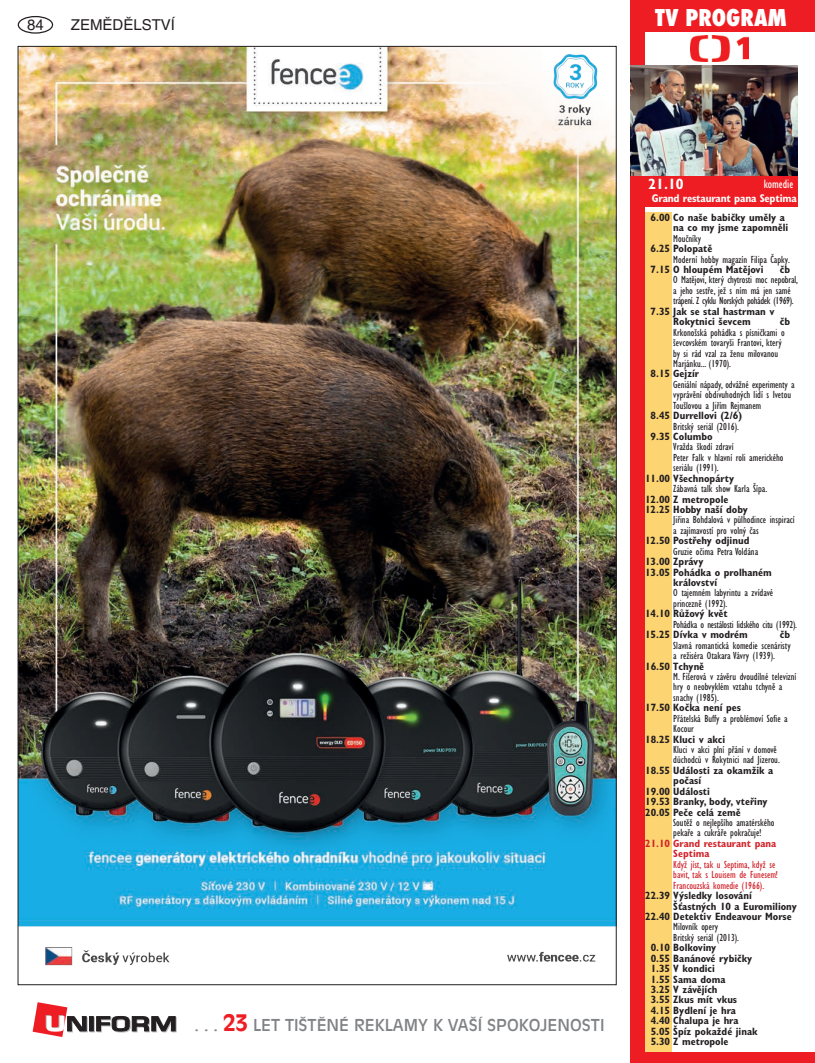
<style>
.page{position:relative;width:815px;height:1063px;background:#fff}
.page>*{position:absolute;margin:0;border:0;box-sizing:border-box;transform-origin:0 0}
.t1{font:800 condensed 22.5px "Futura";color:#fff}
.t2{font:16.25px "Antique Olive CE";color:#808285}
.t3{font:15px "Helvetica CE";color:#231f20}
.t4{font:700 condensed 15px "Gill Sans CE";color:#fff}
.t5{font:condensed 12.5px "Gill Sans CE";color:#fff}
.t6{font:700 condensed 11.25px "Gill Sans CE";letter-spacing:-.02em;color:#fff}
.t7{font:condensed 10.62px/10.4px "Gill Sans CE";color:#231f20}
.t8{font:700 condensed 10.62px/10.4px "Gill Sans CE";color:#231f20}
.t9{font:condensed 10.62px/10.4px "Gill Sans CE";color:#d1232a}
.t10{font:condensed 10.62px "Gill Sans CE";letter-spacing:-.02em;color:#231f20}
.t11{font:700 condensed 10.62px/10.4px "Gill Sans CE";color:#d1232a}
.s1{font-weight:700;font-size:22.5px;color:#ee1d23}
</style>
<div class="page">
<div style="left:18px;top:16px;width:35px;height:18px;border:1px solid #231f20;border-radius:50%"></div>
<svg style="left:90px;top:1017px;width:5px;height:15px"></svg>
<svg style="left:89px;top:1016px;width:5px;height:15px"></svg>
<svg style="left:96px;top:1016px;width:81px;height:16px"></svg>
<svg style="left:33px;top:1002px;width:55px;height:35px"></svg>
<div style="left:631px;top:0;width:184px;height:32px;background:#ee1d23"></div>
<div style="left:631px;top:175px;width:166px;height:32px;background:#ee1d23"></div>
<img style="left:690px;top:35px;width:58px;height:27px">
<div style="left:631px;top:0;width:14px;height:1063px;background:#ee1d23"></div>
<div style="left:631px;top:1052px;width:184px;height:11px;background:#ee1d23"></div>
<div style="left:645px;top:213px;width:26px;height:839px;background:#fdd472"></div>
<img style="left:631px;top:66px;width:166px;height:109px">
<img style="left:20px;top:48px;width:595px;height:918px">
<h3 class="t3" style="left:27px;top:16px;width:18px">84</h3>
<h3 class="t3" style="left:71px;top:16px;width:106px">ZEMĚDĚLSTVÍ</h3>
<h1 class="t1" style="left:655px;top:2px;width:133px">TV PROGRAM</h1>
<h2 class="t2" style="left:195px;top:1016px;width:411px">. . . <span class="s1">23</span> LET TIŠTĚNÉ REKLAMY K VAŠÍ SPOKOJENOSTI</h2>
<h3 class="t4" style="left:648px;top:175px;width:37px">21.10</h3>
<p class="t6" style="left:652px;top:191px;width:146px">Grand restaurant pana Septima</p>
<p class="t5" style="left:764px;top:176px;width:31px">komedie</p>
<p class="t8" style="left:673px;top:212px;width:116px;text-indent:-23px">6.00 Co naše babičky uměly a na co my jsme zapomněli</p>
<p class="t7" style="left:673px;top:233px;width:29px">Moučníky</p>
<p class="t8" style="left:651px;top:243px;width:63px">6.25 Polopatě</p>
<p class="t7" style="left:673px;top:254px;width:118px">Moderní hobby magazín Filipa Čapky.</p>
<p class="t8" style="left:651px;top:264px;width:114px">7.15 O hloupém Matějovi</p>
<p class="t8" style="left:780px;top:264px;width:12px">čb</p>
<p class="t7" style="left:673px;top:275px;width:126px">O Matějovi, který chytrosti moc nepobral, a jeho sestře, jež s ním má jen samé trápení. Z cyklu Norských pohádek (1969).</p>
<p class="t8" style="left:651px;top:306px;width:125px;text-align:center">7.35 Jak se stal hastrman v<br>Rokytnici ševcem</p>
<p class="t8" style="left:780px;top:316px;width:12px">čb</p>
<p class="t7" style="left:673px;top:327px;width:113px">Krkonošská pohádka s písničkami o ševcovském tovaryši Frantovi, který by si rád vzal za ženu milovanou<br>Marjánku... (1970).</p>
<p class="t8" style="left:651px;top:369px;width:50px">8.15 Gejzír</p>
<p class="t7" style="left:673px;top:379px;width:123px">Geniální nápady, odvážné experimenty a vyprávění obdivuhodných lidí s Ivetou<br>Toušlovou a Jiřím Rejmanem</p>
<p class="t8" style="left:651px;top:410px;width:93px">8.45 Durrellovi (2/6)</p>
<p class="t7" style="left:673px;top:421px;width:67px">Britský seriál (2016).</p>
<p class="t8" style="left:651px;top:431px;width:64px">9.35 Columbo</p>
<p class="t7" style="left:673px;top:442px;width:112px">Vražda škodí zdraví<br>Peter Falk v hlavní roli amerického seriálu (1991).</p>
<p class="t8" style="left:645px;top:473px;width:91px">11.00 Všechnopárty</p>
<p class="t7" style="left:673px;top:483px;width:95px">Zábavná talk show Karla Šípa.</p>
<p class="t8" style="left:645px;top:494px;width:104px">12.00 Z metropole<br>12.25 Hobby naší doby</p>
<p class="t7" style="left:673px;top:515px;width:123px">Jiřina Bohdalová v půlhodince inspirací a zajímavostí pro volný čas</p>
<p class="t8" style="left:645px;top:536px;width:106px">12.50 Postřehy odjinud</p>
<p class="t7" style="left:673px;top:546px;width:86px">Gruzie očima Petra Voldána</p>
<p class="t8" style="left:645px;top:556px;width:60px">13.00 Zprávy</p>
<p class="t8" style="left:645px;top:567px;width:128px">13.05 Pohádka o prolhaném</p>
<p class="t8" style="left:673px;top:577px;width:46px">království</p>
<p class="t7" style="left:673px;top:588px;width:101px">O tajemném labyrintu a zvídavé princezně (1992).</p>
<p class="t8" style="left:645px;top:609px;width:84px">14.10 Růžový květ</p>
<p class="t10" style="left:673px;top:618px;width:125px">Pohádka o nestálosti lidského citu (1992).</p>
<p class="t8" style="left:645px;top:629px;width:104px">15.25 Dívka v modrém</p>
<p class="t8" style="left:780px;top:629px;width:12px">čb</p>
<p class="t7" style="left:673px;top:640px;width:119px">Slavná romantická komedie scenáristy a režiséra Otakara Vávry (1939).</p>
<p class="t8" style="left:645px;top:661px;width:61px">16.50 Tchyně</p>
<p class="t7" style="left:673px;top:671px;width:125px">M. Fišerová v závěru dvoudílné televizní hry o neobvyklém vztahu tchyně a snachy (1985).</p>
<p class="t8" style="left:645px;top:703px;width:97px">17.50 Kočka není pes</p>
<p class="t7" style="left:673px;top:713px;width:116px">Přátelská Buffy a problémoví Sofie a<br>Kocour</p>
<p class="t8" style="left:645px;top:734px;width:82px">18.25 Kluci v akci</p>
<p class="t7" style="left:673px;top:744px;width:108px">Kluci v akci plní přání v domově důchodců v Rokytnici nad Jizerou.</p>
<p class="t8" style="left:645px;top:765px;width:130px">18.55 Události za okamžik a</p>
<p class="t8" style="left:673px;top:776px;width:29px">počasí</p>
<p class="t8" style="left:645px;top:786px;width:66px">19.00 Události</p>
<p class="t8" style="left:645px;top:796px;width:124px">19.53 Branky, body, vteřiny</p>
<p class="t8" style="left:645px;top:807px;width:97px">20.05 Peče celá země</p>
<p class="t7" style="left:673px;top:817px;width:103px">Soutěž o nejlepšího amatérského pekaře a cukráře pokračuje!</p>
<p class="t11" style="left:673px;top:838px;width:104px;text-indent:-28px">21.10 Grand restaurant pana<br>Septima</p>
<p class="t9" style="left:673px;top:859px;width:106px">Když jíst, tak u Septima, když se bavit, tak s Louisem de Funesem!<br>Francouzská komedie (1966).</p>
<p class="t8" style="left:645px;top:890px;width:108px">22.39 Výsledky losování</p>
<p class="t8" style="left:673px;top:901px;width:125px">Šťastných 10 a Euromiliony</p>
<p class="t8" style="left:645px;top:911px;width:148px">22.40 Detektiv Endeavour Morse</p>
<p class="t7" style="left:673px;top:922px;width:67px">Milovník opery<br>Britský seriál (2013).</p>
<p class="t8" style="left:651px;top:942px;width:108px">0.10 Bolkoviny<br>0.55 Banánové rybičky<br>1.35 V kondici<br>1.55 Sama doma<br>3.25 V závějích<br>3.55 Zkus mít vkus<br>4.15 Bydlení je hra<br>4.40 Chalupa je hra<br>5.05 Špíz pokaždé jinak<br>5.30 Z metropole</p>
</div>
